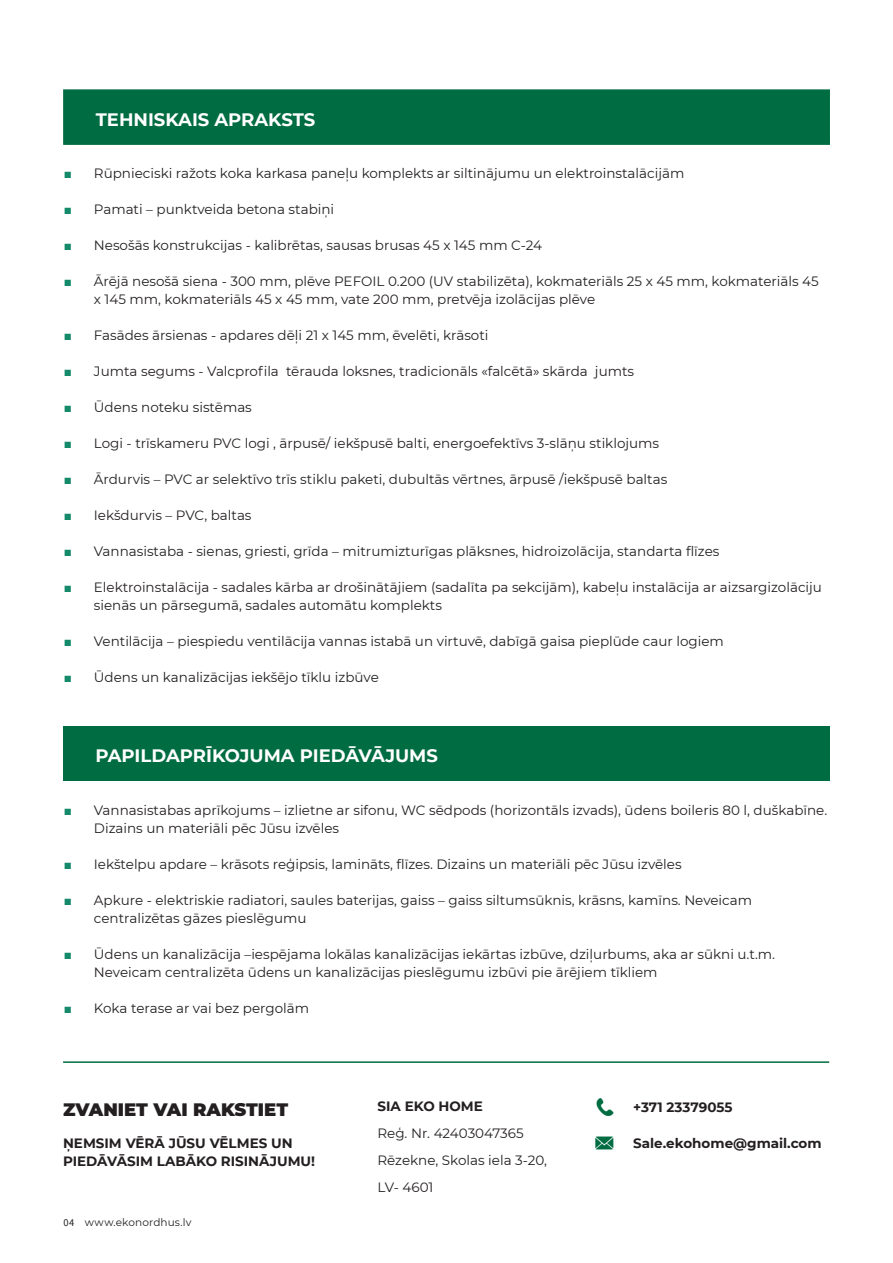
<style>
.page{position:relative;width:893px;height:1263px;background:#fff}
.page>*{position:absolute;margin:0;border:0;box-sizing:border-box;transform-origin:0 0}
.заголовок1{font:700 18px "Montserrat";color:#fff}
.заголовок1-2{font:900 18px "Montserrat";color:#231f20}
.t1{font:18px "dt technology 01";color:#006c41}
.t2{font:18px "dt web 01";color:#006c41}
.абзац{font:13.5px/18px "Montserrat";color:#231f20}
.заголовок1-3{font:700 13.5px/18px "Montserrat";color:#231f20}
.абзац-2{font:700 13.5px "Montserrat";color:#231f20}
.t3{font:10.5px "Montserrat";letter-spacing:.015em;color:#231f20}
.s1{font-family:"Century Gothic";color:#148a6a}
.s2{font-family:"Source Sans Pro"}
</style>
<div class="page">
<div style="left:63px;top:726px;width:766px;height:55px;background:#006c41"></div>
<div style="left:63px;top:89px;width:767px;height:56px;background:#006c41;border:2px solid #006c41"></div>
<hr style="left:63px;top:1061px;width:766px;height:2px;background:#006c41">
<p class="заголовок1" style="left:96px;top:106px;width:221px">TEHNISKAIS APRAKSTS</p>
<p class="абзац" style="left:64px;top:164px;width:622px"><span class="s1">■</span> Rūpnieciski ražots koka karkasa paneļu komplekts ar siltinājumu un elektroinstalācijām</p>
<p class="абзац" style="left:64px;top:200px;width:272px"><span class="s1">■</span> Pamati – punktveida betona stabiņi</p>
<p class="абзац" style="left:64px;top:236px;width:480px"><span class="s1">■</span> Nesošās konstrukcijas - kalibrētas, sausas brusas 45 x 145 mm C-24</p>
<p class="абзац" style="left:94px;top:272px;width:726px;text-indent:-30px"><span class="s1">■</span> Ārējā nesošā siena - 300 mm, plēve PEFOIL 0.200 (UV stabilizēta), kokmateriāls 25 x 45 mm, kokmateriāls 45 x 145 mm, kokmateriāls 45 x 45 mm, vate 200 mm, pretvēja izolācijas plēve</p>
<p class="абзац" style="left:64px;top:326px;width:426px"><span class="s1">■</span> Fasādes ārsienas - apdares dēļi 21 x 145 mm, ēvelēti, krāsoti</p>
<p class="абзац" style="left:64px;top:362px;width:572px"><span class="s1">■</span> Jumta segums - Valcprofila tērauda loksnes, tradicionāls «falcētā» skārda jumts</p>
<p class="абзац" style="left:64px;top:398px;width:189px"><span class="s1">■</span> Ūdens noteku sistēmas</p>
<p class="абзац" style="left:64px;top:434px;width:597px"><span class="s1">■</span> Logi - trīskameru PVC logi , ārpusē/ iekšpusē balti, energoefektīvs 3-slāņu stiklojums</p>
<p class="абзац" style="left:64px;top:470px;width:605px"><span class="s1">■</span> Ārdurvis – PVC ar selektīvo trīs stiklu paketi, dubultās vērtnes, ārpusē /iekšpusē baltas</p>
<p class="абзац" style="left:64px;top:506px;width:189px"><span class="s1">■</span> Iekšdurvis – PVC, baltas</p>
<p class="абзац" style="left:64px;top:542px;width:657px"><span class="s1">■</span> Vannasistaba - sienas, griesti, grīda – mitrumizturīgas plāksnes, hidroizolācija, standarta flīzes</p>
<p class="абзац" style="left:94px;top:578px;width:730px;text-indent:-30px"><span class="s1">■</span> Elektroinstalācija - sadales kārba ar drošinātājiem (sadalīta pa sekcijām), kabeļu instalācija ar aizsargizolāciju sienās un pārsegumā, sadales automātu komplekts</p>
<p class="абзац" style="left:64px;top:632px;width:661px"><span class="s1">■</span> Ventilācija – piespiedu ventilācija vannas istabā un virtuvē, dabīgā gaisa pieplūde caur logiem</p>
<p class="абзац" style="left:64px;top:668px;width:316px"><span class="s1">■</span> Ūdens un kanalizācijas iekšējo tīklu izbūve</p>
<p class="заголовок1" style="left:95px;top:743px;width:344px">PAPILDAPRĪKOJUMA PIEDĀVĀJUMS</p>
<p class="абзац" style="left:94px;top:801px;width:735px;text-indent:-30px"><span class="s1">■</span> Vannasistabas aprīkojums – izlietne ar sifonu, WC sēdpods (horizontāls izvads), ūdens boileris 80 l, duškabīne.<br>Dizains un materiāli pēc Jūsu izvēles</p>
<p class="абзац" style="left:64px;top:855px;width:619px"><span class="s1">■</span> Iekštelpu apdare – krāsots reģipsis, lamināts, flīzes. Dizains un materiāli pēc Jūsu izvēles</p>
<p class="абзац" style="left:94px;top:891px;width:660px;text-indent:-30px"><span class="s1">■</span> Apkure - elektriskie radiatori, saules baterijas, gaiss – gaiss siltumsūknis, krāsns, kamīns. Neveicam centralizētas gāzes pieslēgumu</p>
<p class="абзац" style="left:94px;top:945px;width:683px;text-indent:-30px"><span class="s1">■</span> Ūdens un kanalizācija –iespējama lokālas kanalizācijas iekārtas izbūve, dziļurbums, aka ar sūkni u.t.m.<br>Neveicam centralizēta ūdens un kanalizācijas pieslēgumu izbūvi pie ārējiem tīkliem</p>
<p class="абзац" style="left:64px;top:999px;width:247px"><span class="s1">■</span> Koka terase ar vai bez pergolām</p>
<p class="t1" style="left:596px;top:1099px;width:19px">+</p>
<p class="t2" style="left:595px;top:1135px;width:19px">u</p>
<p class="абзац-2" style="left:377px;top:1097px;width:107px">SIA EKO HOME</p>
<p class="абзац" style="left:377px;top:1124px;width:148px">Reģ. Nr. 42403047365</p>
<p class="абзац" style="left:377px;top:1151px;width:171px">Rēzekne, Skolas iela 3-20,</p>
<p class="абзац" style="left:377px;top:1178px;width:57px">LV- 4601</p>
<p class="абзац-2" style="left:633px;top:1097px;width:101px">+371 23379055</p>
<p class="заголовок1-2" style="left:63px;top:1095px;width:227px">ZVANIET VAI RAKSTIET</p>
<p class="заголовок1-3" style="left:63px;top:1133px;width:254px">ŅEMSIM VĒRĀ JŪSU VĒLMES UN<br>PIEDĀVĀSIM LABĀKO RISINĀJUMU!</p>
<p class="абзац-2" style="left:633px;top:1133px;width:190px">Sale.ekohome@gmail.com</p>
<p class="t3" style="left:63px;top:1215px;width:130px"><span class="s2">04</span> www.ekonordhus.lv</p>
</div>
